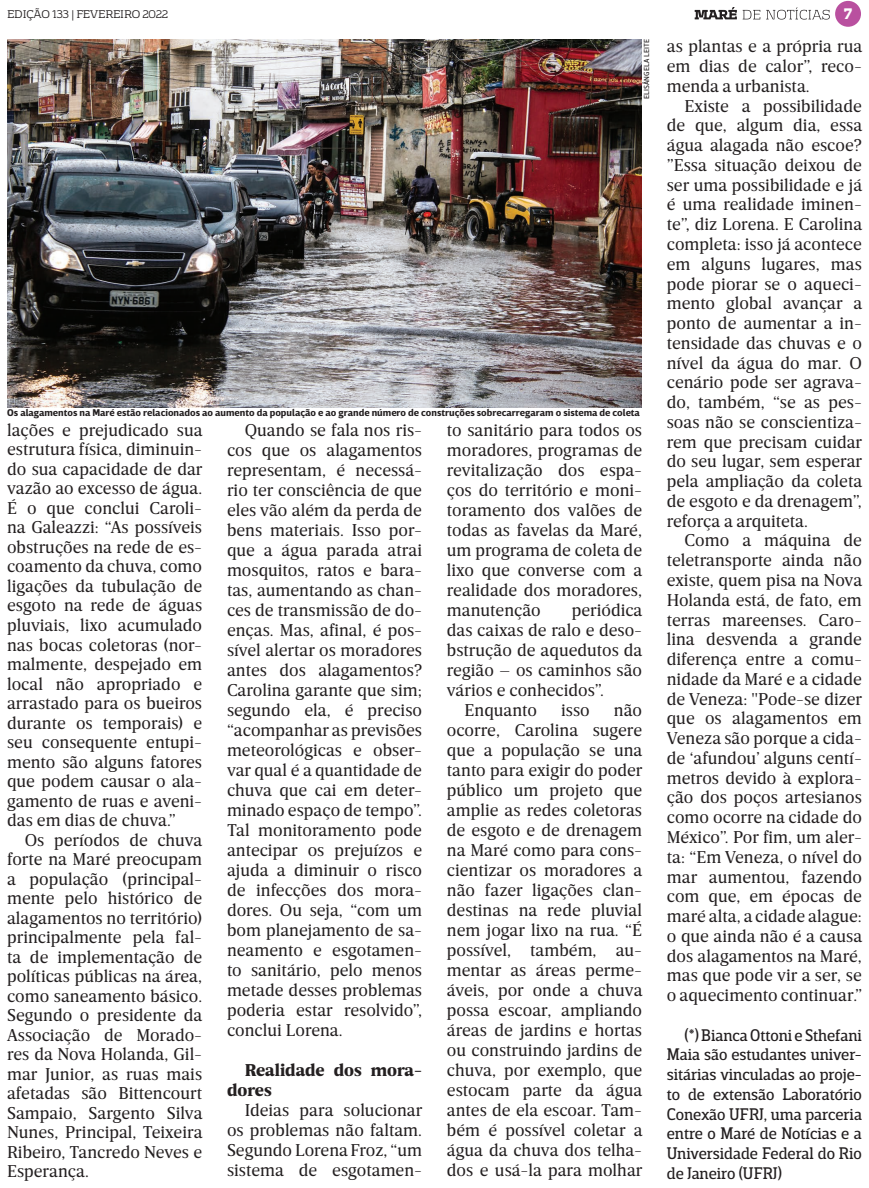
<style>
.page{position:relative;width:869px;height:1188px;background:#fff}
.page>*{position:absolute;margin:0;border:0;box-sizing:border-box;transform-origin:0 0}
.t1{font:17.5px/20px "Breve News";color:#231f20;text-align:justify}
.t2{font:900 17.5px/20px "Breve News";color:#231f20}
.t3{font:16.25px/19.8px "Breve Slab Title";color:#231f20;text-align:justify}
.t4{font:900 13.75px "Vezus Serif W01";color:#fff}
.t5{font:700 10px "Breve Sans Text";color:#231f20}
.t6{font:10px "Vezus Serif W01";color:#231f20}
.t7{font:7.5px "Breve Sans Text";letter-spacing:.01em;color:#231f20}
</style>
<div class="page">
<img style="left:7px;top:39px;width:634px;height:368px">
<svg style="left:694px;top:7px;width:42px;height:12px"></svg>
<svg style="left:742px;top:7px;width:87px;height:13px"></svg>
<div style="left:834px;top:1px;width:26px;height:26px;background:#b9509f;border-radius:50%"></div>
<p class="t6" style="left:7px;top:8px;width:162px">EDIÇÃO 133 | FEVEREIRO 2022</p>
<p class="t4" style="left:843px;top:4px;width:9px">7</p>
<p class="t7" style="left:642px;top:99px;width:62px;rotate:-90deg">ELISÂNGELA LEITE</p>
<p class="t5" style="left:7px;top:407px;width:634px">Os alagamentos na Maré estão relacionados ao aumento da população e ao grande número de construções sobrecarregaram o sistema de coleta</p>
<p class="t1" style="left:7px;top:420px;width:197px;line-height:19.5px">lações e prejudicado sua estrutura física, diminuin&shy;do sua capacidade de dar vazão ao excesso de água.<br>É o que conclui Caroli&shy;na Galeazzi: “As possíveis obstruções na rede de es&shy;coamento da chuva, como ligações da tubulação de esgoto na rede de águas pluviais, lixo acumulado nas bocas coletoras (nor&shy;malmente, despejado em local não apropriado e arrastado para os bueiros durante os temporais) e seu consequente entupi&shy;mento são alguns fatores que podem causar o ala&shy;gamento de ruas e aveni&shy;das em dias de chuva.”</p>
<p class="t1" style="left:7px;top:829px;width:197px;line-height:19.5px;text-indent:18px">Os períodos de chuva forte na Maré preocupam a população (principal&shy;mente pelo histórico de alagamentos no território) principalmente pela fal&shy;ta de implementação de políticas públicas na área, como saneamento básico.<br>Segundo o presidente da Associação de Morado&shy;res da Nova Holanda, Gil&shy;mar Junior, as ruas mais afetadas são Bittencourt Sampaio, Sargento Silva Nunes, Principal, Teixeira Ribeiro, Tancredo Neves e Esperança.</p>
<p class="t1" style="left:227px;top:420px;width:196px;text-indent:18px">Quando se fala nos ris&shy;cos que os alagamentos representam, é necessá&shy;rio ter consciência de que eles vão além da perda de bens materiais. Isso por&shy;que a água parada atrai mosquitos, ratos e bara&shy;tas, aumentando as chan&shy;ces de transmissão de do&shy;enças. Mas, afinal, é pos&shy;sível alertar os moradores antes dos alagamentos?<br>Carolina garante que sim; segundo ela, é preciso “acompanhar as previsões meteorológicas e obser&shy;var qual é a quantidade de chuva que cai em deter&shy;minado espaço de tempo”.<br>Tal monitoramento pode antecipar os prejuízos e ajuda a diminuir o risco de infecções dos mora&shy;dores. Ou seja, “com um bom planejamento de sa&shy;neamento e esgotamen&shy;to sanitário, pelo menos metade desses problemas poderia estar resolvido”, conclui Lorena.</p>
<p class="t2" style="left:227px;top:1060px;width:196px;text-indent:18px">Realidade dos mora&shy;dores</p>
<p class="t1" style="left:227px;top:1100px;width:197px;text-indent:18px">Ideias para solucionar os problemas não faltam.<br>Segundo Lorena Froz, “um sistema de esgotamen-</p>
<p class="t1" style="left:446px;top:420px;width:197px">to sanitário para todos os moradores, programas de revitalização dos espa&shy;ços do território e moni&shy;toramento dos valões de todas as favelas da Maré, um programa de coleta de lixo que converse com a realidade dos moradores, manutenção</p>
<p class="t1" style="left:571px;top:600px;width:72px">periódica</p>
<p class="t1" style="left:446px;top:620px;width:197px">das caixas de ralo e deso-</p>
<p class="t1" style="left:446px;top:640px;width:197px">bstrução de aquedutos da</p>
<p class="t1" style="left:446px;top:660px;width:197px">região – os caminhos são</p>
<p class="t1" style="left:446px;top:680px;width:158px">vários e conhecidos”.</p>
<p class="t1" style="left:464px;top:700px;width:74px">Enquanto</p>
<p class="t1" style="left:561px;top:700px;width:30px">isso</p>
<p class="t1" style="left:446px;top:700px;width:197px;text-indent:167px">não ocorre, Carolina sugere que a população se una tanto para exigir do poder público um projeto que amplie as redes coletoras de esgoto e de drenagem na Maré como para cons&shy;cientizar os moradores a não fazer ligações clan&shy;destinas na rede pluvial nem jogar lixo na rua. “É possível, também, au&shy;mentar as áreas perme&shy;áveis, por onde a chuva possa escoar, ampliando áreas de jardins e hortas ou construindo jardins de chuva, por exemplo, que estocam parte da água antes de ela escoar. Tam&shy;bém é possível coletar a água da chuva dos telha&shy;dos e usá-la para molhar</p>
<p class="t1" style="left:666px;top:37px;width:197px">as plantas e a própria rua em dias de calor”, reco&shy;menda a urbanista.</p>
<p class="t1" style="left:666px;top:96px;width:197px;text-indent:18px">Existe a possibilidade de que, algum dia, essa água alagada não escoe? ”Essa situação deixou de ser uma possibilidade e já é uma realidade iminen&shy;te”, diz Lorena. E Carolina completa: isso já acontece em alguns lugares, mas pode piorar se o aqueci&shy;mento global avançar a ponto de aumentar a in&shy;tensidade das chuvas e o nível da água do mar. O cenário pode ser agrava&shy;do, também, “se as pes&shy;soas não se conscientiza&shy;rem que precisam cuidar do seu lugar, sem esperar pela ampliação da coleta de esgoto e da drenagem”, reforça a arquiteta.</p>
<p class="t1" style="left:666px;top:530px;width:197px;text-indent:18px">Como a máquina de teletransporte ainda não existe, quem pisa na Nova Holanda está, de fato, em terras mareenses. Caro&shy;lina desvenda a grande diferença entre a comu&shy;nidade da Maré e a cidade de Veneza: "Pode-se dizer que os alagamentos em Veneza são porque a cida&shy;de ‘afundou’ alguns centí&shy;metros devido à explora&shy;ção dos poços artesianos como ocorre na cidade do México”. Por fim, um aler&shy;ta: “Em Veneza, o nível do mar aumentou, fazendo com que, em épocas de maré alta, a cidade alague: o que ainda não é a causa dos alagamentos na Maré, mas que pode vir a ser, se o aquecimento continuar.”</p>
<p class="t3" style="left:666px;top:1024px;width:196px;text-indent:18px">(*) Bianca Ottoni e Sthefani Maia são estudantes univer&shy;sitárias vinculadas ao proje&shy;to de extensão Laboratório Conexão UFRJ, uma parceria entre o Maré de Notícias e a Universidade Federal do Rio de Janeiro (UFRJ)</p>
</div>
